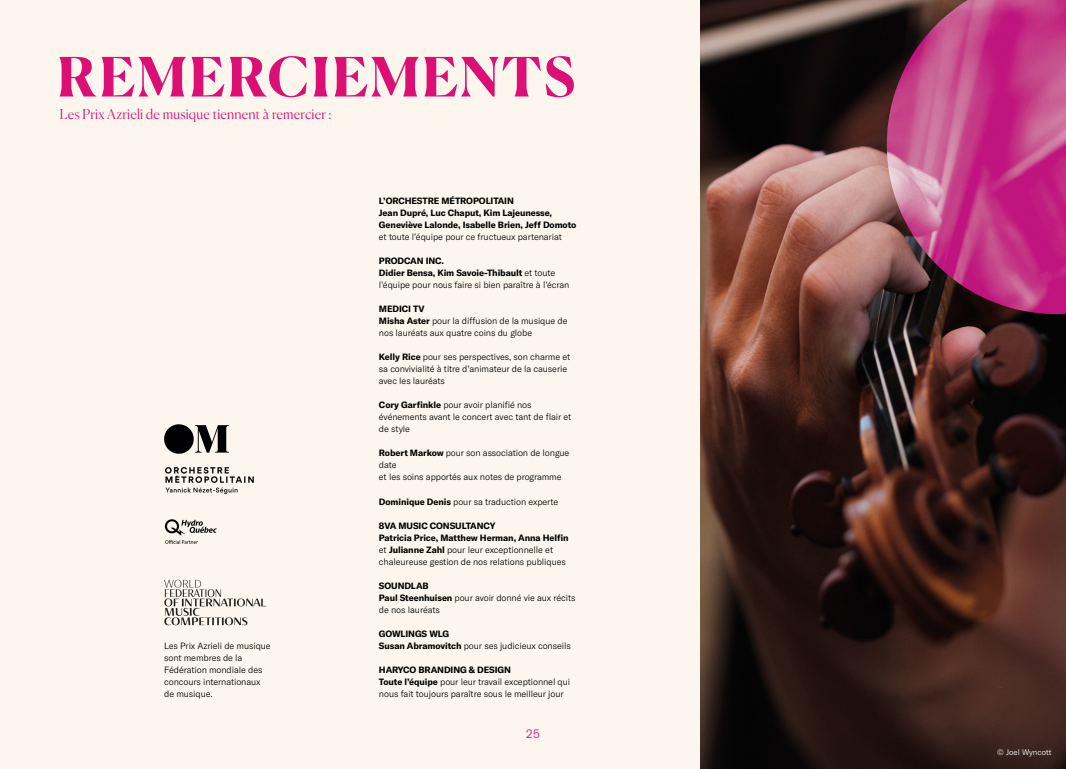
<style>
.page{position:relative;width:1066px;height:769px;background:#fff}
.page>*{position:absolute;margin:0;border:0;box-sizing:border-box;transform-origin:0 0}
.t1{font:700 54px "Canela";letter-spacing:.045em;color:#db0f74}
.t2{font:300 13.6px "Canela";letter-spacing:.015em;color:#db0f74}
.t3{font:300 12px "GT America";color:#db0f74}
.t4{font:300 9px/12px "GT America";letter-spacing:-.01em;color:#000}
.t5{font:700 9px/12px "GT America";letter-spacing:-.01em;color:#000}
.t6{font:300 7.9px "GT America";color:#fff}
.s1{font-weight:700}
.s2{font-weight:300}
</style>
<div class="page">
<div style="left:0;top:0;width:1066px;height:768px;background:#fcf6ee"></div>
<img style="left:164px;top:579px;width:103px;height:47px">
<img style="left:164px;top:424px;width:90px;height:120px">
<img style="left:701px;top:0;width:365px;height:768px">
<img style="left:887px;top:0;width:179px;height:314px">
<h1 class="t1" style="left:57px;top:35px;width:520px">REMERCIEMENTS</h1>
<h2 class="t2" style="left:60px;top:103px;width:273px">Les Prix Azrieli de musique tiennent à remercier :</h2>
<p class="t4" style="left:164px;top:639px;width:108px">Les Prix Azrieli de musique sont membres de la<br>Fédération mondiale des concours internationaux de musique.</p>
<p class="t5" style="left:379px;top:195px;width:199px">L’ORCHESTRE MÉTROPOLITAIN<br>Jean Dupré, Luc Chaput, Kim Lajeunesse,<br>Geneviève Lalonde, Isabelle Brien, Jeff Domoto</p>
<p class="t4" style="left:379px;top:231px;width:184px">et toute l’équipe pour ce fructueux partenariat</p>
<p class="t4" style="left:379px;top:255px;width:192px"><span class="s1">PRODCAN INC.<br>Didier Bensa, Kim Savoie-Thibault</span> et toute l’équipe pour nous faire si bien paraître à l’écran</p>
<p class="t4" style="left:379px;top:303px;width:190px"><span class="s1">MEDICI TV<br>Misha Aster</span> pour la diffusion de la musique de nos lauréats aux quatre coins du globe</p>
<p class="t4" style="left:379px;top:351px;width:193px"><span class="s1">Kelly Rice</span> pour ses perspectives, son charme et sa convivialité à titre d’animateur de la causerie avec les lauréats</p>
<p class="t4" style="left:379px;top:399px;width:194px"><span class="s1">Cory Garfinkle</span> pour avoir planifié nos événements avant le concert avec tant de flair et de style</p>
<p class="t4" style="left:379px;top:447px;width:192px"><span class="s1">Robert Markow</span> pour son association de longue date<br>et les soins apportés aux notes de programme</p>
<p class="t4" style="left:379px;top:495px;width:181px"><span class="s1">Dominique Denis</span> pour sa traduction experte</p>
<p class="t5" style="left:379px;top:519px;width:191px">8VA MUSIC CONSULTANCY<br>Patricia Price, Matthew Herman, Anna Helfin <span class="s2">et</span> Julianne Zahl <span class="s2">pour leur exceptionnelle et chaleureuse gestion de nos relations publiques</span></p>
<p class="t4" style="left:379px;top:579px;width:198px"><span class="s1">SOUNDLAB<br>Paul Steenhuisen</span> pour avoir donné vie aux récits de nos lauréats</p>
<p class="t5" style="left:379px;top:627px;width:193px">GOWLINGS WLG<br>Susan Abramovitch <span class="s2">pour ses judicieux conseils</span></p>
<p class="t4" style="left:379px;top:663px;width:193px"><span class="s1">HARYCO BRANDING &amp; DESIGN<br>Toute l’équipe</span> pour leur travail exceptionnel qui nous fait toujours paraître sous le meilleur jour</p>
<h3 class="t3" style="left:526px;top:726px;width:15px">25</h3>
<p class="t6" style="left:997px;top:747px;width:56px">© Joel Wyncott</p>
</div>
